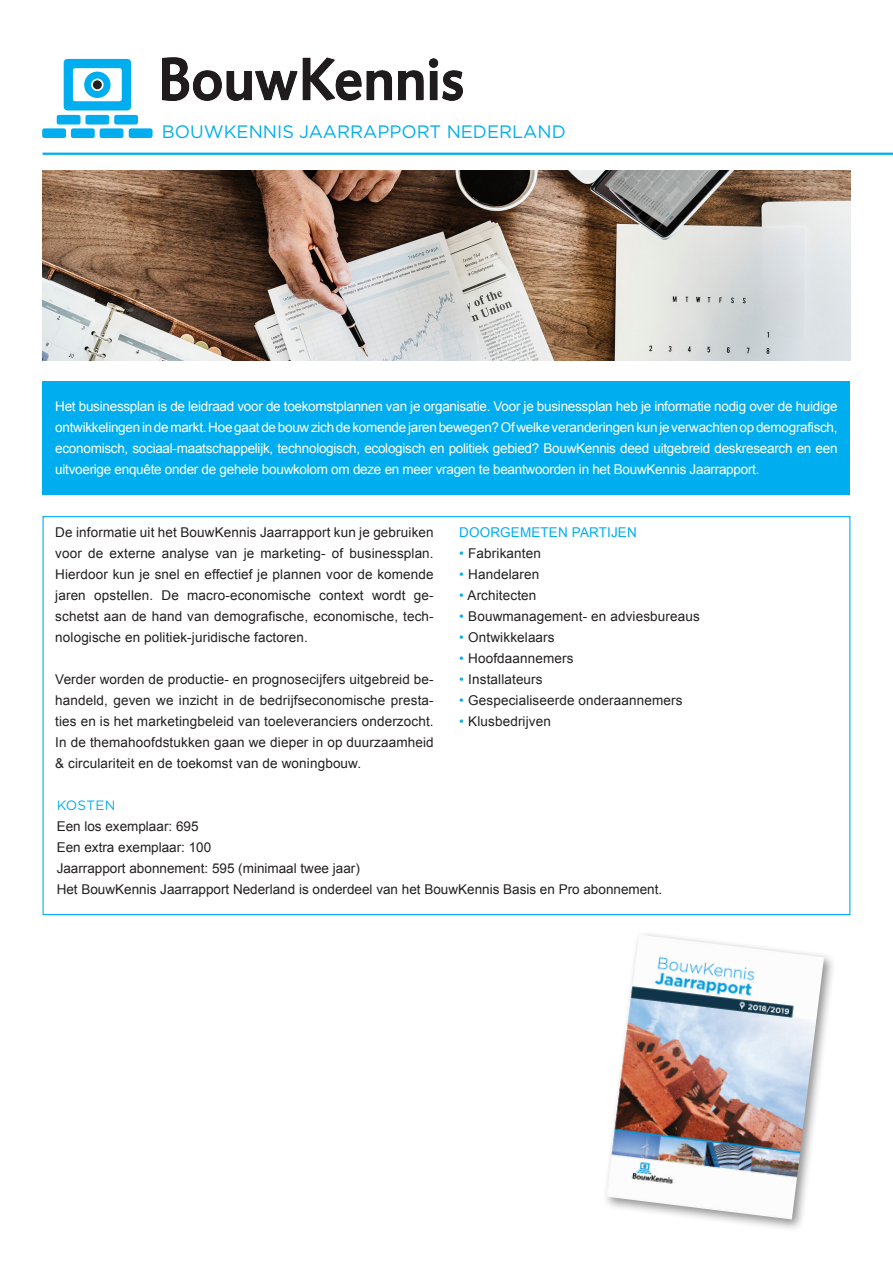
<style>
.page{position:relative;width:893px;height:1263px;background:#fff}
.page>*{position:absolute;margin:0;border:0;box-sizing:border-box;transform-origin:0 0}
.t1{font:18px "Gotham";color:#00aeef}
.t2{font:13.5px/21px "Arial";letter-spacing:.01em;color:#231f20;text-align:justify}
.t3{font:13.5px/21px "Arial";letter-spacing:-.02em;color:#fff;text-align:justify}
.t4{font:13.5px "Arial";letter-spacing:.01em;color:#00aeef}
.t5{font:13.5px "Gotham";letter-spacing:.015em;color:#00aeef}
.s1{color:#00aeef}
</style>
<div class="page">
<div style="left:43px;top:381px;width:807px;height:114px;background:#00aeef"></div>
<svg style="left:64px;top:59px;width:67px;height:51px"></svg>
<div style="left:57px;top:115px;width:24px;height:10px;background:#00aeef;border-radius:3px"></div>
<div style="left:85px;top:115px;width:24px;height:10px;background:#00aeef;border-radius:3px"></div>
<div style="left:114px;top:115px;width:24px;height:10px;background:#00aeef;border-radius:3px"></div>
<div style="left:42px;top:128px;width:24px;height:10px;background:#00aeef;border-radius:3px"></div>
<div style="left:71px;top:128px;width:24px;height:10px;background:#00aeef;border-radius:3px"></div>
<div style="left:100px;top:128px;width:23px;height:10px;background:#00aeef;border-radius:3px"></div>
<div style="left:129px;top:128px;width:24px;height:10px;background:#00aeef;border-radius:3px"></div>
<div style="left:93px;top:80px;width:9px;height:9px;background:#231f20;border-radius:50%"></div>
<img style="left:162px;top:57px;width:301px;height:43px">
<hr style="left:43px;top:153px;width:850px;height:2px;background:#00aeef">
<img style="left:43px;top:171px;width:807px;height:190px">
<div style="left:602px;top:930px;width:235px;height:302px;background:#231f20;opacity:.5"></div>
<img style="left:606px;top:934px;width:218px;height:285px">
<p class="t1" style="left:162px;top:120px;width:405px">BOUWKENNIS JAARRAPPORT NEDERLAND</p>
<p class="t3" style="left:55px;top:396px;width:784px">Het businessplan is de leidraad voor de toekomstplannen van je organisatie. Voor je businessplan heb je informatie nodig over de huidige ontwikkelingen in de markt. Hoe gaat de bouw zich de komende jaren bewegen? Of welke veranderingen kun je verwachten op demografisch, economisch, sociaal-maatschappelijk, technologisch, ecologisch en politiek gebied? BouwKennis deed uitgebreid deskresearch en een uitvoerige enquête onder de gehele bouwkolom om deze en meer vragen te beantwoorden in het BouwKennis Jaarrapport.</p>
<p class="t4" style="left:459px;top:525px;width:179px">DOORGEMETEN PARTIJEN</p>
<p class="t2" style="left:459px;top:543px;width:83px"><span class="s1">•</span> Fabrikanten</p>
<p class="t2" style="left:459px;top:564px;width:82px"><span class="s1">•</span> Handelaren</p>
<p class="t2" style="left:459px;top:585px;width:79px"><span class="s1">•</span> Architecten</p>
<p class="t2" style="left:459px;top:606px;width:242px"><span class="s1">•</span> Bouwmanagement- en adviesbureaus</p>
<p class="t2" style="left:459px;top:627px;width:97px"><span class="s1">•</span> Ontwikkelaars</p>
<p class="t2" style="left:459px;top:648px;width:116px"><span class="s1">•</span> Hoofdaannemers</p>
<p class="t2" style="left:459px;top:669px;width:85px"><span class="s1">•</span> Installateurs</p>
<p class="t2" style="left:459px;top:690px;width:225px"><span class="s1">•</span> Gespecialiseerde onderaannemers</p>
<p class="t2" style="left:459px;top:711px;width:93px"><span class="s1">•</span> Klusbedrijven</p>
<p class="t2" style="left:55px;top:522px;width:380px">De informatie uit het BouwKennis Jaarrapport kun je gebruiken voor de externe analyse van je marketing- of businessplan.<br>Hierdoor kun je snel en effectief je plannen voor de komende jaren opstellen. De macro-economische context wordt ge&shy;schetst aan de hand van demografische, economische, tech&shy;nologische en politiek-juridische factoren.</p>
<p class="t2" style="left:55px;top:669px;width:380px">Verder worden de productie- en prognosecijfers uitgebreid be&shy;handeld, geven we inzicht in de bedrijfseconomische presta&shy;ties en is het marketingbeleid van toeleveranciers onderzocht.<br>In de themahoofdstukken gaan we dieper in op duurzaamheid &amp; circulariteit en de toekomst van de woningbouw.</p>
<p class="t5" style="left:57px;top:797px;width:60px">KOSTEN</p>
<p class="t2" style="left:57px;top:816px;width:143px">Een los exemplaar: 695</p>
<p class="t2" style="left:57px;top:837px;width:156px">Een extra exemplaar: 100</p>
<p class="t2" style="left:57px;top:858px;width:305px">Jaarrapport abonnement: 595 (minimaal twee jaar)</p>
<p class="t2" style="left:57px;top:879px;width:607px">Het BouwKennis Jaarrapport Nederland is onderdeel van het BouwKennis Basis en Pro abonnement.</p>
</div>
